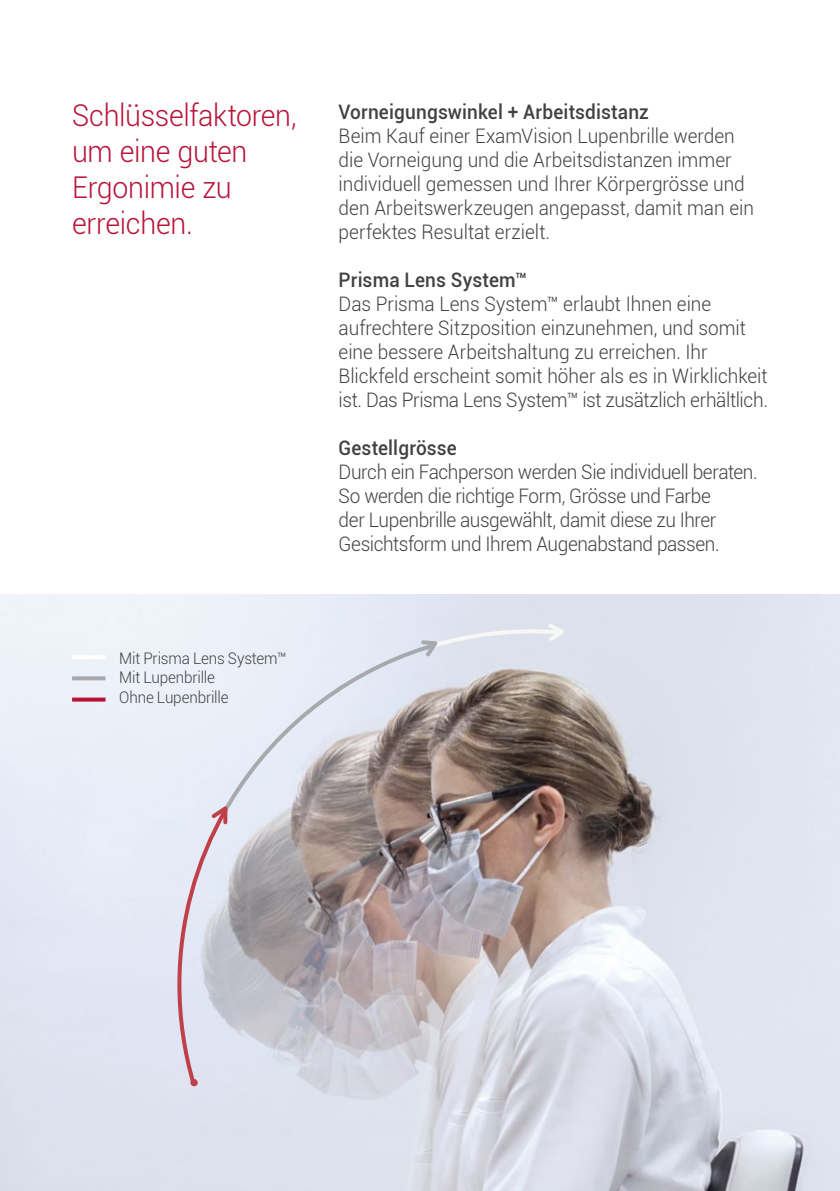
<style>
.page{position:relative;width:840px;height:1191px;background:#fff}
.page>*{position:absolute;margin:0;border:0;box-sizing:border-box;transform-origin:0 0}
.t1{font:300 30px/36px "Roboto";letter-spacing:-.01em;color:#b81237;scale:.95 1}
.t2{font:300 20px/24px "Roboto";letter-spacing:-.005em;color:#414042;scale:.95 1}
.t3{font:500 20px "Roboto";letter-spacing:.01em;color:#414042;scale:.95 1}
.t4{font:300 16px/19.2px "Roboto";letter-spacing:-.01em;color:#414042;scale:.95 1}
</style>
<div class="page">
<img style="left:0;top:594px;width:839px;height:597px">
<svg style="left:197px;top:627px;width:252px;height:199px;background:#cdccd2"></svg>
<svg style="left:175px;top:801px;width:56px;height:287px;background:#dad5e1"></svg>
<svg style="left:413px;top:620px;width:157px;height:50px;background:#dee2ec"></svg>
<div style="left:190px;top:1079px;width:8px;height:7px;background:#c0404a;border-radius:50%"></div>
<svg style="left:72px;top:697px;width:33px;height:4px"></svg>
<hr style="left:72px;top:655px;width:33px;height:4px;background:#fff">
<svg style="left:72px;top:676px;width:33px;height:4px"></svg>
<h1 class="t1" style="left:72px;top:96px;width:238px">Schlüsselfaktoren, um eine guten<br>Ergonimie zu erreichen.</h1>
<p class="t3" style="left:338px;top:97px;width:328px">Vorneigungswinkel + Arbeitsdistanz</p>
<p class="t2" style="left:338px;top:123px;width:438px">Beim Kauf einer ExamVision Lupenbrille werden die Vorneigung und die Arbeitsdistanzen immer individuell gemessen und Ihrer Körpergrösse und den Arbeitswerkzeugen angepasst, damit man ein perfektes Resultat erzielt.</p>
<p class="t3" style="left:338px;top:265px;width:200px">Prisma Lens System™</p>
<p class="t2" style="left:338px;top:291px;width:453px">Das Prisma Lens System™ erlaubt Ihnen eine aufrechtere Sitzposition einzunehmen, und somit eine bessere Arbeitshaltung zu erreichen. Ihr Blickfeld erscheint somit höher als es in Wirklichkeit ist. Das Prisma Lens System™ ist zusätzlich erhältlich.</p>
<p class="t3" style="left:338px;top:433px;width:126px">Gestellgrösse</p>
<p class="t2" style="left:338px;top:459px;width:442px">Durch ein Fachperson werden Sie individuell beraten.<br>So werden die richtige Form, Grösse und Farbe<br>der Lupenbrille ausgewählt, damit diese zu Ihrer Gesichtsform und Ihrem Augenabstand passen.</p>
<p class="t4" style="left:119px;top:648px;width:177px">Mit Prisma Lens System™<br>Mit Lupenbrille<br>Ohne Lupenbrille</p>
</div>
